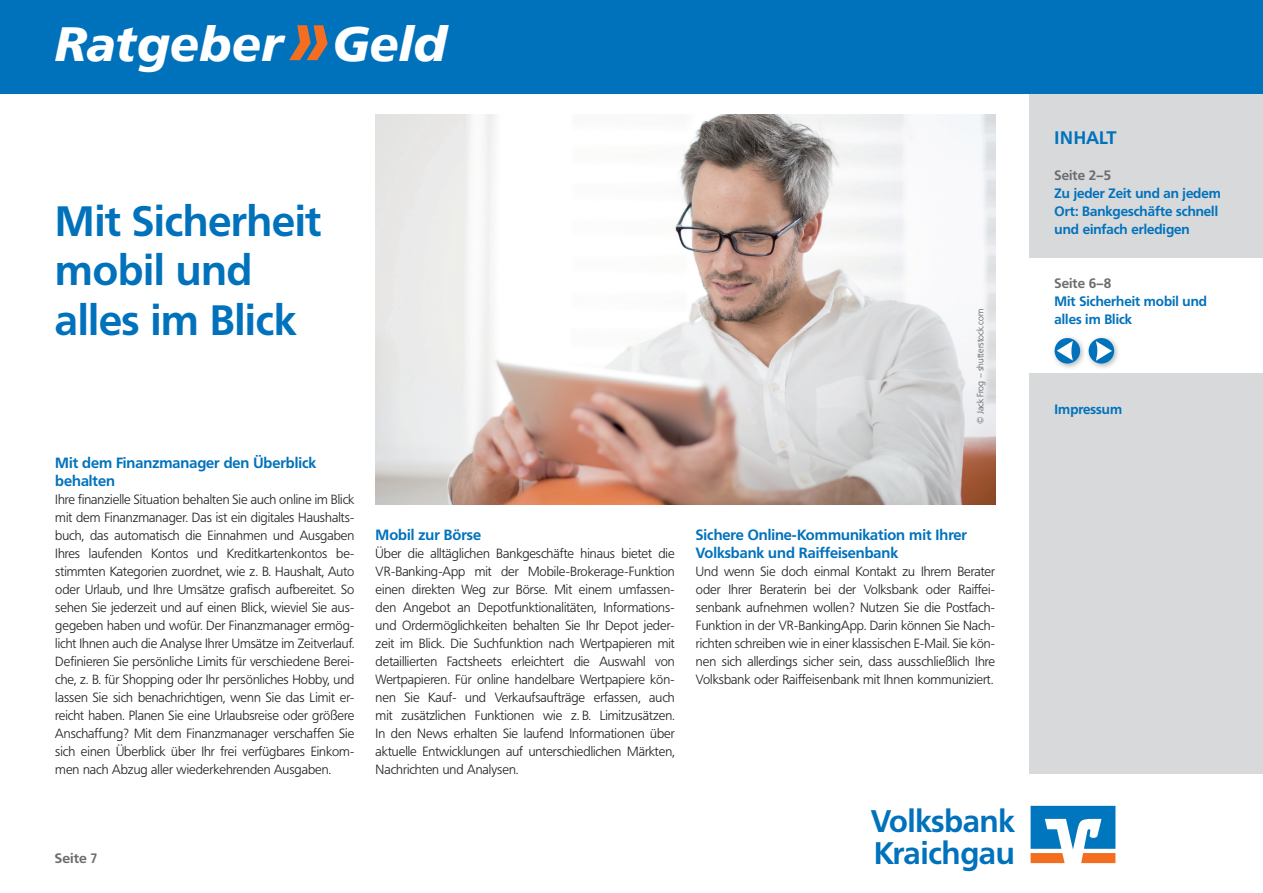
<style>
.page{position:relative;width:1263px;height:893px;background:#fff}
.page>*{position:absolute;margin:0;border:0;box-sizing:border-box;transform-origin:0 0}
.t1{font:italic 700 48px "Frutiger VR";color:#fff}
.t2{font:700 42px/49.5px "Frutiger BQ";color:#0072bc}
.t3{font:700 30.9px/31.5px "Frutiger BQ";color:#0072bc}
.t4{font:700 18px "Frutiger BQ";color:#0072bc}
.t5{font:700 14.7px/18px "Frutiger BQ";color:#0072bc}
.t6{font:700 13.5px/18px "Frutiger BQ";color:#0072bc}
.t7{font:700 13.5px "Frutiger BQ";color:#6c6d70}
.t8{font:700 13.5px "Frutiger BQ";color:#6c6d70;scale:1.05 1}
.t9{font:300 13.2px/18px "Frutiger BQ";color:#231f20;text-align:justify}
.t10{font:300 9px "Frutiger BQ";color:#57585a}
.s1{font-size:84.75px;color:#f36e21}
</style>
<div class="page">
<svg style="left:1030px;top:806px;width:85px;height:57px"></svg>
<div style="left:1029px;top:0;width:234px;height:774px;background:#d8d9db"></div>
<div style="left:0;top:0;width:1263px;height:94px;background:#0072bc"></div>
<img style="left:376px;top:115px;width:619px;height:390px">
<div style="left:1029px;top:258px;width:234px;height:114px;background:#fff"></div>
<img style="left:1054px;top:337px;width:64px;height:31px">
<svg style="left:1054px;top:338px;width:26px;height:26px"></svg>
<svg style="left:1057px;top:341px;width:16px;height:20px"></svg>
<img style="left:1085px;top:337px;width:1px;height:31px">
<div style="left:1089px;top:338px;width:25px;height:26px;background:#0072bc;border-radius:50%"></div>
<svg style="left:1096px;top:341px;width:16px;height:20px"></svg>
<h1 class="t1" style="left:55px;top:15px;width:393px">Ratgeber <span class="s1">»</span>Geld</h1>
<h2 class="t2" style="left:55px;top:196px;width:268px">Mit Sicherheit mobil und alles im Blick</h2>
<p class="t5" style="left:55px;top:454px;width:262px">Mit dem Finanzmanager den Überblick behalten</p>
<p class="t9" style="left:55px;top:491px;width:301px">Ihre finanzielle Situation behalten Sie auch online im Blick mit dem Finanzmanager. Das ist ein digitales Haushalts&shy;buch, das automatisch die Einnahmen und Ausgaben Ihres laufenden Kontos und Kreditkartenkontos be&shy;stimmten Kategorien zuordnet, wie z. B. Haushalt, Auto oder Urlaub, und Ihre Umsätze grafisch aufbereitet. So sehen Sie jederzeit und auf einen Blick, wieviel Sie aus&shy;gegeben haben und wofür. Der Finanzmanager ermög&shy;licht Ihnen auch die Analyse Ihrer Umsätze im Zeitverlauf.<br>Definieren Sie persönliche Limits für verschiedene Berei&shy;che, z. B. für Shopping oder Ihr persönliches Hobby, und lassen Sie sich benachrichtigen, wenn Sie das Limit er&shy;reicht haben. Planen Sie eine Urlaubsreise oder größere Anschaffung? Mit dem Finanzmanager verschaffen Sie sich einen Überblick über Ihr frei verfügbares Einkom&shy;men nach Abzug aller wiederkehrenden Ausgaben.</p>
<p class="t5" style="left:376px;top:526px;width:107px">Mobil zur Börse</p>
<p class="t9" style="left:376px;top:545px;width:301px">Über die alltäglichen Bankgeschäfte hinaus bietet die VR-Banking-App mit der Mobile-Brokerage-Funktion einen direkten Weg zur Börse. Mit einem umfassen&shy;den Angebot an Depotfunktionalitäten, Informations&shy;und Ordermöglichkeiten behalten Sie Ihr Depot jeder&shy;zeit im Blick. Die Suchfunktion nach Wertpapieren mit detaillierten Factsheets erleichtert die Auswahl von Wertpapieren. Für online handelbare Wertpapiere kön&shy;nen Sie Kauf- und Verkaufsaufträge erfassen, auch mit zusätzlichen Funktionen wie z. B. Limitzusätzen.<br>In den News erhalten Sie laufend Informationen über aktuelle Entwicklungen auf unterschiedlichen Märkten, Nachrichten und Analysen.</p>
<p class="t8" style="left:55px;top:850px;width:42px">Seite 7</p>
<p class="t10" style="left:975px;top:424px;width:116px;rotate:-90deg">© Jack Frog – shutterstock.com</p>
<p class="t5" style="left:696px;top:526px;width:273px">Sichere Online-Kommunikation mit Ihrer<br>Volksbank und Raiffeisenbank</p>
<p class="t9" style="left:696px;top:563px;width:301px">Und wenn Sie doch einmal Kontakt zu Ihrem Berater oder Ihrer Beraterin bei der Volksbank oder Raiffei&shy;senbank aufnehmen wollen? Nutzen Sie die Postfach-Funktion in der VR-BankingApp. Darin können Sie Nach&shy;richten schreiben wie in einer klassischen E-Mail. Sie kön&shy;nen sich allerdings sicher sein, dass ausschließlich Ihre Volksbank oder Raiffeisenbank mit Ihnen kommuniziert.</p>
<h3 class="t3" style="left:871px;top:806px;width:145px">Volksbank<br>Kraichgau</h3>
<h3 class="t4" style="left:1054px;top:127px;width:63px">INHALT</h3>
<p class="t7" style="left:1054px;top:167px;width:58px">Seite 2–5</p>
<p class="t6" style="left:1054px;top:184px;width:168px">Zu jeder Zeit und an jedem<br>Ort: Bankgeschäfte schnell und einfach erledigen</p>
<p class="t7" style="left:1054px;top:275px;width:58px">Seite 6–8</p>
<p class="t6" style="left:1054px;top:292px;width:154px">Mit Sicherheit mobil und alles im Blick</p>
<p class="t6" style="left:1054px;top:400px;width:69px">Impressum</p>
</div>
